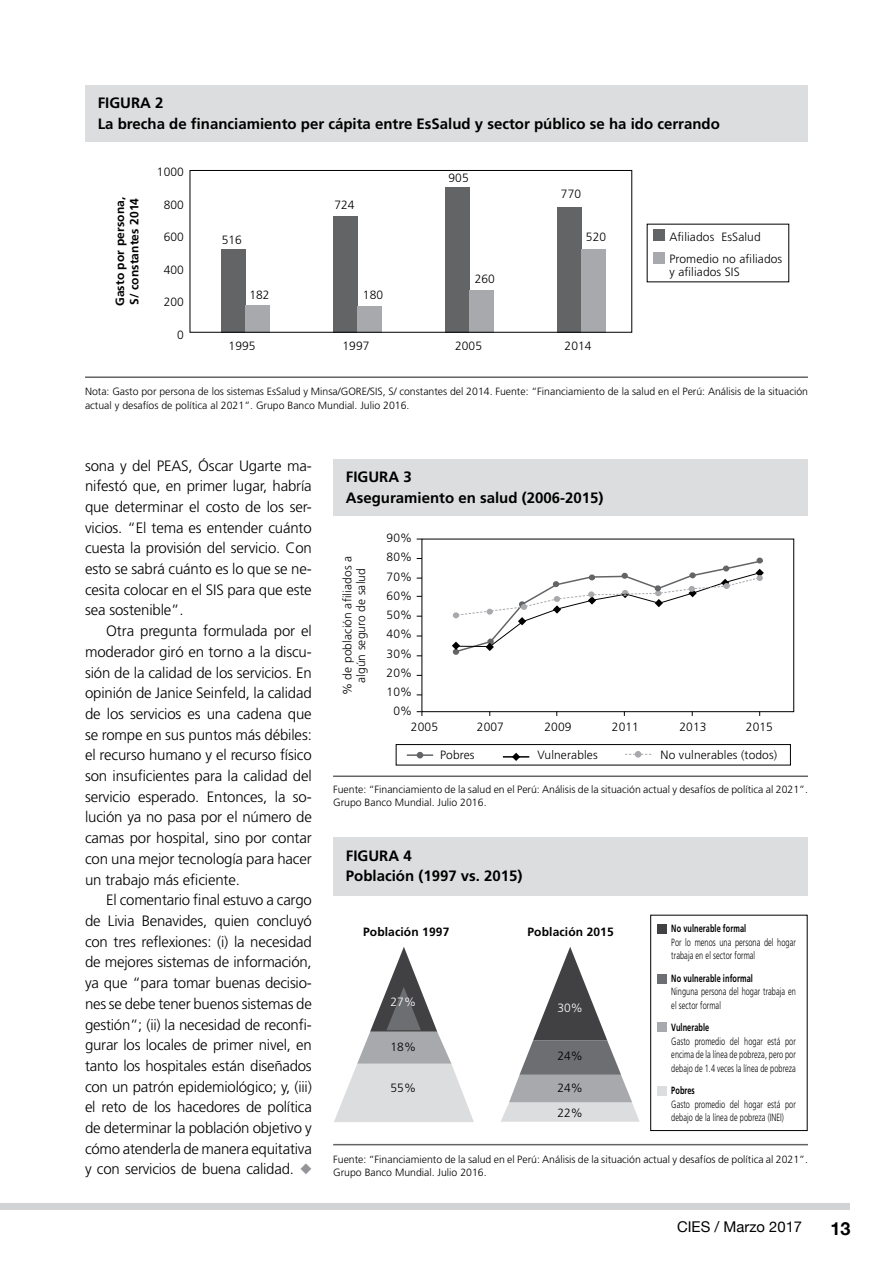
<style>
.page{position:relative;width:893px;height:1263px;background:#fff}
.page>*{position:absolute;margin:0;border:0;box-sizing:border-box;transform-origin:0 0}
.t1{font:700 18px "Helvetica Neue";color:#000}
.t2{font:300 15px/20.7px "Frutiger";letter-spacing:-.01em;color:#000;text-align:justify}
.t3{font:700 15px/20.2px "Frutiger";color:#000}
.t4{font:14.85px "Helvetica Neue";color:#000}
.t5{font:300 12px/19.2px "Frutiger";letter-spacing:.01em;color:#000}
.t6{font:700 12px/14.4px "Frutiger";letter-spacing:.01em;color:#000}
.t7{font:300 12px "Frutiger";color:#fff}
.t8{font:300 10.5px/13.5px "Frutiger";color:#000}
.t9{font:300 10.5px/13.5px "Frutiger";color:#000;scale:.7 1}
.t10{font:700 10.5px "Frutiger";letter-spacing:.01em;color:#000;scale:.7 1}
.s1{color:#939598}
</style>
<div class="page">
<div style="left:0;top:1203px;width:850px;height:7px;background:#d1d3d4"></div>
<svg style="left:334px;top:947px;width:140px;height:175px"></svg>
<svg style="left:501px;top:947px;width:139px;height:175px"></svg>
<div style="left:85px;top:85px;width:723px;height:56px;background:#dcddde"></div>
<div style="left:333px;top:459px;width:475px;height:57px;background:#dcddde"></div>
<div style="left:333px;top:838px;width:475px;height:58px;background:#dcddde"></div>
<hr style="left:85px;top:376px;width:723px;height:2px;background:#636466">
<hr style="left:333px;top:775px;width:475px;height:2px;background:#636466">
<hr style="left:333px;top:1144px;width:475px;height:1px;background:#636466">
<div style="left:333px;top:216px;width:24px;height:117px;background:#636466"></div>
<div style="left:445px;top:187px;width:24px;height:146px;background:#636466"></div>
<div style="left:557px;top:207px;width:24px;height:126px;background:#636466"></div>
<div style="left:357px;top:306px;width:24px;height:27px;background:#a7a9ac"></div>
<div style="left:469px;top:290px;width:24px;height:43px;background:#a7a9ac"></div>
<div style="left:581px;top:249px;width:24px;height:84px;background:#a7a9ac"></div>
<div style="left:221px;top:249px;width:24px;height:84px;background:#636466"></div>
<div style="left:245px;top:305px;width:24px;height:28px;background:#a7a9ac"></div>
<div style="left:190px;top:170px;width:442px;height:163px;border:1px solid #000"></div>
<div style="left:653px;top:230px;width:11px;height:11px;background:#636466"></div>
<div style="left:653px;top:253px;width:11px;height:11px;background:#a7a9ac"></div>
<svg style="left:417px;top:752px;width:6px;height:6px"></svg>
<hr style="left:407px;top:754px;width:26px;height:2px;background:#636466">
<hr style="left:503px;top:756px;width:26px;height:2px;background:#000">
<div style="left:635px;top:751px;width:6px;height:7px;border:2px solid #a7a9ac;border-radius:50%"></div>
<svg style="left:625px;top:752px;width:26px;height:5px"></svg>
<div style="left:422px;top:539px;width:372px;height:173px;border:1px solid #000"></div>
<svg style="left:417px;top:711px;width:6px;height:5px"></svg>
<div style="left:657px;top:924px;width:9px;height:10px;background:#414042"></div>
<div style="left:657px;top:974px;width:9px;height:9px;background:#6d6e71"></div>
<div style="left:657px;top:1022px;width:9px;height:10px;background:#a7a9ac"></div>
<div style="left:657px;top:1085px;width:9px;height:10px;background:#dcddde"></div>
<div style="left:650px;top:915px;width:157px;height:216px;border:1px solid #000"></div>
<div style="left:396px;top:744px;width:395px;height:21px;border:1px solid #000"></div>
<svg style="left:511px;top:752px;width:10px;height:9px"></svg>
<svg style="left:452px;top:558px;width:312px;height:97px"></svg>
<p class="t3" style="left:98px;top:93px;width:624px">FIGURA 2<br>La brecha de financiamiento per cápita entre EsSalud y sector público se ha ido cerrando</p>
<p class="t6" style="left:113px;top:306px;width:111px;rotate:-90deg">Gasto por persona,<br>S/ constantes 2014</p>
<p class="t5" style="left:157px;top:162px;width:29px">1000</p>
<p class="t5" style="left:164px;top:195px;width:22px">800</p>
<p class="t5" style="left:164px;top:227px;width:22px">600</p>
<p class="t5" style="left:164px;top:260px;width:22px">400</p>
<p class="t5" style="left:164px;top:293px;width:22px">200</p>
<p class="t5" style="left:177px;top:325px;width:8px">0</p>
<p class="t5" style="left:222px;top:230px;width:22px">516</p>
<p class="t5" style="left:334px;top:195px;width:22px">724</p>
<p class="t5" style="left:249px;top:285px;width:22px">182</p>
<p class="t5" style="left:363px;top:286px;width:22px">180</p>
<p class="t5" style="left:448px;top:168px;width:22px">905</p>
<p class="t5" style="left:475px;top:269px;width:22px">260</p>
<p class="t5" style="left:561px;top:184px;width:22px">770</p>
<p class="t5" style="left:586px;top:227px;width:22px">520</p>
<p class="t5" style="left:229px;top:336px;width:29px">1995</p>
<p class="t5" style="left:342px;top:336px;width:29px">1997</p>
<p class="t5" style="left:455px;top:336px;width:29px">2005</p>
<p class="t5" style="left:565px;top:336px;width:29px">2014</p>
<p class="t5" style="left:669px;top:225px;width:114px;line-height:22px">Afiliados EsSalud<br>Promedio no afiliados</p>
<p class="t5" style="left:669px;top:262px;width:72px">y afiliados SIS</p>
<p class="t8" style="left:85px;top:385px;width:724px">Nota: Gasto por persona de los sistemas EsSalud y Minsa/GORE/SIS, S/ constantes del 2014. Fuente: “Financiamiento de la salud en el Perú: Análisis de la situación actual y desafíos de política al 2021”. Grupo Banco Mundial. Julio 2016.</p>
<p class="t2" style="left:85px;top:455px;width:228px">sona y del PEAS, Óscar Ugarte ma&shy;nifestó que, en primer lugar, habría que determinar el costo de los ser&shy;vicios. “El tema es entender cuánto cuesta la provisión del servicio. Con esto se sabrá cuánto es lo que se ne&shy;cesita colocar en el SIS para que este sea sostenible”.</p>
<p class="t2" style="left:85px;top:621px;width:228px;text-indent:21px">Otra pregunta formulada por el moderador giró en torno a la discu&shy;sión de la calidad de los servicios. En opinión de Janice Seinfeld, la calidad de los servicios es una cadena que se rompe en sus puntos más débiles: el recurso humano y el recurso físico son insuficientes para la calidad del servicio esperado. Entonces, la so&shy;lución ya no pasa por el número de camas por hospital, sino por contar con una mejor tecnología para hacer un trabajo más eficiente.</p>
<p class="t2" style="left:85px;top:890px;width:228px;text-indent:21px">El comentario final estuvo a cargo de Livia Benavides, quien concluyó con tres reflexiones: (i) la necesidad de mejores sistemas de información, ya que “para tomar buenas decisio&shy;nes se debe tener buenos sistemas de gestión”; (ii) la necesidad de reconfi&shy;gurar los locales de primer nivel, en tanto los hospitales están diseñados con un patrón epidemiológico; y, (iii) el reto de los hacedores de política de determinar la población objetivo y cómo atenderla de manera equitativa y con servicios de buena calidad. <span class="s1">◆</span></p>
<p class="t3" style="left:346px;top:467px;width:259px">FIGURA 3<br>Aseguramiento en salud (2006-2015)</p>
<p class="t5" style="left:341px;top:695px;width:140px;line-height:13.5px;text-align:center;rotate:-90deg">% de población afiliados a algún seguro de salud</p>
<p class="t5" style="left:387px;top:528px;width:27px;text-align:center">90%<br>80%<br>70%<br>60%<br>50%<br>40%<br>30%<br>20%<br>10%<br>0%</p>
<p class="t5" style="left:411px;top:717px;width:29px">2005</p>
<p class="t5" style="left:477px;top:717px;width:29px">2007</p>
<p class="t5" style="left:544px;top:717px;width:29px">2009</p>
<p class="t5" style="left:612px;top:717px;width:29px">2011</p>
<p class="t5" style="left:679px;top:717px;width:29px">2013</p>
<p class="t5" style="left:746px;top:717px;width:29px">2015</p>
<p class="t5" style="left:440px;top:745px;width:36px">Pobres</p>
<p class="t5" style="left:538px;top:745px;width:62px">Vulnerables</p>
<p class="t5" style="left:661px;top:745px;width:118px">No vulnerables (todos)</p>
<p class="t8" style="left:333px;top:782px;width:476px">Fuente: “Financiamiento de la salud en el Perú: Análisis de la situación actual y desafíos de política al 2021”.<br>Grupo Banco Mundial. Julio 2016.</p>
<p class="t3" style="left:346px;top:845px;width:178px">FIGURA 4<br>Población (1997 vs. 2015)</p>
<p class="t6" style="left:363px;top:924px;width:88px">Población 1997</p>
<p class="t6" style="left:527px;top:924px;width:88px">Población 2015</p>
<p class="t7" style="left:390px;top:995px;width:27px">27%</p>
<p class="t5" style="left:390px;top:1037px;width:27px">18%</p>
<p class="t5" style="left:390px;top:1079px;width:27px">55%</p>
<p class="t7" style="left:557px;top:1001px;width:27px">30%</p>
<p class="t5" style="left:557px;top:1046px;width:27px">24%</p>
<p class="t5" style="left:557px;top:1076px;width:27px;line-height:24px">24%<br>22%</p>
<p class="t10" style="left:671px;top:922px;width:109px">No vulnerable formal</p>
<p class="t9" style="left:671px;top:935px;width:179px">Por lo menos una persona del hogar trabaja en el sector formal</p>
<p class="t10" style="left:671px;top:972px;width:118px">No vulnerable informal</p>
<p class="t9" style="left:671px;top:985px;width:179px">Ninguna persona del hogar trabaja en el sector formal</p>
<p class="t10" style="left:671px;top:1021px;width:56px">Vulnerable</p>
<p class="t9" style="left:671px;top:1034px;width:179px;text-align:justify">Gasto promedio del hogar está por encima de la línea de pobreza, pero por debajo de 1.4 veces la línea de pobreza</p>
<p class="t10" style="left:671px;top:1084px;width:35px">Pobres</p>
<p class="t9" style="left:671px;top:1097px;width:179px">Gasto promedio del hogar está por debajo de la línea de pobreza (INEI)</p>
<p class="t8" style="left:333px;top:1152px;width:476px">Fuente: “Financiamiento de la salud en el Perú: Análisis de la situación actual y desafíos de política al 2021”.<br>Grupo Banco Mundial. Julio 2016.</p>
<p class="t4" style="left:677px;top:1218px;width:127px">CIES / Marzo 2017</p>
<p class="t1" style="left:830px;top:1217px;width:22px">13</p>
</div>
